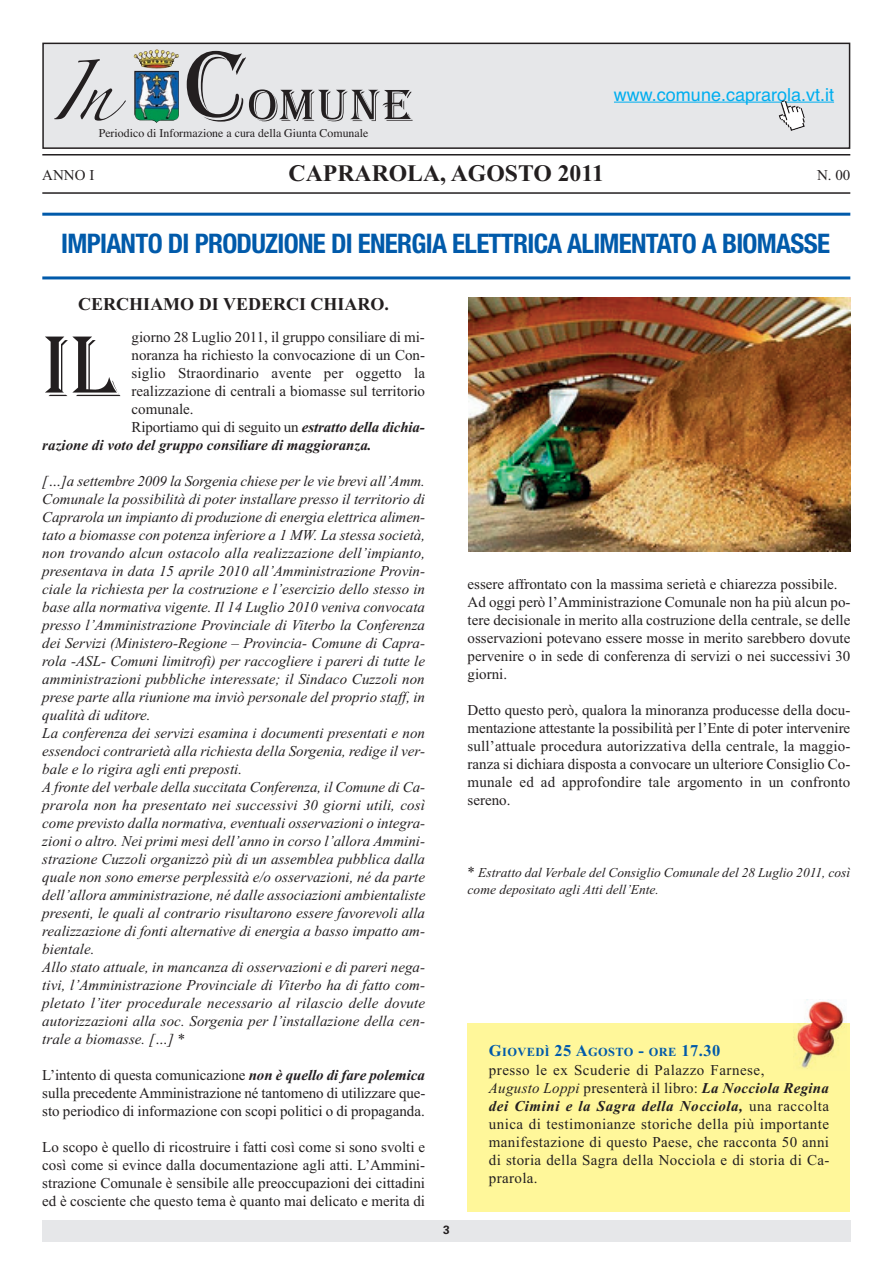
<style>
.page{position:relative;width:893px;height:1263px;background:#fff}
.page>*{position:absolute;margin:0;border:0;box-sizing:border-box;transform-origin:0 0}
.t1{font:90px "Algerian";color:#231f20}
.t2{font:700 condensed 27px "Helvetica Neue";letter-spacing:-.025em;color:#015aaa}
.t3{font:700 23.7px "Times New Roman";color:#231f20}
.t4{font:18px "Helvetica";color:#00aeef}
.t5{font:700 18px "Times New Roman";color:#231f20}
.t6{font:italic 15px/18px "Times New Roman";color:#231f20}
.t7{font:15px/18px "Times New Roman";color:#231f20;text-align:justify}
.t8{font:15px/18px "Times New Roman";letter-spacing:.025em;color:#231f20}
.t9{font:italic 700 15px "Times New Roman";color:#231f20}
.t10{font:italic 13.5px/17px "Times New Roman";color:#231f20}
.t11{font:700 12.3px "Times New Roman";letter-spacing:.035em;color:#015aaa}
.t12{font:700 12px "Univers";color:#231f20}
.t13{font:11.85px "Times";color:#231f20}
.s1{font-weight:700;font-style:italic}
.s2{font-style:normal}
.s3{font-style:normal;font-size:15px}
.s4{font-size:16.5px}
.s5{font-style:italic}
</style>
<div class="page">
<div style="left:42px;top:1220px;width:808px;height:22px;background:#e6e7e9"></div>
<div style="left:43px;top:43px;width:806px;height:105px;background:#e6e7e9"></div>
<div style="left:42px;top:43px;width:808px;height:106px;border:2px solid #231f20"></div>
<img style="left:134px;top:50px;width:45px;height:19px">
<svg style="left:54px;top:59px;width:72px;height:62px"></svg>
<svg style="left:187px;top:51px;width:226px;height:71px"></svg>
<hr style="left:614px;top:102px;width:220px;height:1px;background:#00aeef">
<svg style="left:778px;top:100px;width:27px;height:31px"></svg>
<hr style="left:42px;top:154px;width:808px;height:2px;background:#231f20">
<hr style="left:42px;top:192px;width:808px;height:2px;background:#231f20">
<hr style="left:42px;top:276px;width:808px;height:3px;background:#015aaa">
<hr style="left:42px;top:213px;width:808px;height:3px;background:#015aaa">
<div style="left:468px;top:1023px;width:382px;height:189px;background:#fff79a"></div>
<img style="left:796px;top:999px;width:49px;height:69px">
<img style="left:469px;top:298px;width:381px;height:254px">
<p class="t13" style="left:99px;top:129px;width:271px">Periodico di Informazione a cura della Giunta Comunale</p>
<p class="t4" style="left:614px;top:88px;width:222px">www.comune.caprarola.vt.it</p>
<p class="t7" style="left:42px;top:167px;width:54px">ANNO I</p>
<h3 class="t3" style="left:289px;top:159px;width:317px">CAPRAROLA, AGOSTO 2011</h3>
<p class="t7" style="left:817px;top:167px;width:35px">N. 00</p>
<h2 class="t2" style="left:61px;top:234px;width:770px">IMPIANTO DI PRODUZIONE DI ENERGIA ELETTRICA ALIMENTATO A BIOMASSE</h2>
<p class="t5" style="left:78px;top:293px;width:312px">CERCHIAMO DI VEDERCI CHIARO.</p>
<p class="t7" style="left:132px;top:330px;width:295px">giorno 28 Luglio 2011, il gruppo consiliare di mi-</p>
<p class="t7" style="left:132px;top:348px;width:295px">noranza ha richiesto la convocazione di un Con-</p>
<p class="t7" style="left:132px;top:366px;width:295px">siglio Straordinario avente per oggetto la</p>
<p class="t7" style="left:132px;top:384px;width:295px">realizzazione di centrali a biomasse sul territorio</p>
<p class="t7" style="left:132px;top:402px;width:64px">comunale.</p>
<p class="t7" style="left:132px;top:420px;width:295px">Riportiamo qui di seguito un <span class="s1">estratto della dichia-</span></p>
<p class="t9" style="left:42px;top:440px;width:331px">razione di voto del gruppo consiliare di maggioranza.</p>
<p class="t6" style="left:42px;top:474px;width:384px">[…]a settembre 2009 la Sorgenia chiese per le vie brevi all’Amm.<br>Comunale la possibilità di poter installare presso il territorio di Caprarola un impianto di produzione di energia elettrica alimen&shy;tato a biomasse con potenza inferiore a 1 MW. La stessa società, non trovando alcun ostacolo alla realizzazione dell’impianto, presentava in data 15 aprile 2010 all’Amministrazione Provin&shy;ciale la richiesta per la costruzione e l’esercizio dello stesso in base alla normativa vigente. Il 14 Luglio 2010 veniva convocata presso l’Amministrazione Provinciale di Viterbo la Conferenza dei Servizi (Ministero-Regione – Provincia- Comune di Capra&shy;rola -ASL- Comuni limitrofi) per raccogliere i pareri di tutte le amministrazioni pubbliche interessate; il Sindaco Cuzzoli non prese parte alla riunione ma inviò personale del proprio staff, in qualità di uditore.<br>La conferenza dei servizi esamina i documenti presentati e non essendoci contrarietà alla richiesta della Sorgenia, redige il ver&shy;bale e lo rigira agli enti preposti.<br>A fronte del verbale della succitata Conferenza, il Comune di Ca&shy;prarola non ha presentato nei successivi 30 giorni utili, così come previsto dalla normativa, eventuali osservazioni o integra&shy;zioni o altro. Nei primi mesi dell’anno in corso l’allora Ammini&shy;strazione Cuzzoli organizzò più di un assemblea pubblica dalla quale non sono emerse perplessità e/o osservazioni, né da parte dell’allora amministrazione, né dalle associazioni ambientaliste presenti, le quali al contrario risultarono essere favorevoli alla realizzazione di fonti alternative di energia a basso impatto am&shy;bientale.<br>Allo stato attuale, in mancanza di osservazioni e di pareri nega&shy;tivi, l’Amministrazione Provinciale di Viterbo ha di fatto com&shy;pletato l’iter procedurale necessario al rilascio delle dovute autorizzazioni alla soc. Sorgenia per l’installazione della cen&shy;trale a biomasse. […] <span class="s2">*</span></p>
<p class="t7" style="left:42px;top:1068px;width:384px">L’intento di questa comunicazione <span class="s1">non è quello di fare polemica </span>sulla precedente Amministrazione né tantomeno di utilizzare que&shy;sto periodico di informazione con scopi politici o di propaganda.</p>
<p class="t7" style="left:42px;top:1140px;width:384px">Lo scopo è quello di ricostruire i fatti così come si sono svolti e così come si evince dalla documentazione agli atti. L’Ammini&shy;strazione Comunale è sensibile alle preoccupazioni dei cittadini ed è cosciente che questo tema è quanto mai delicato e merita di</p>
<h1 class="t1" style="left:42px;top:313px;width:83px">il</h1>
<p class="t12" style="left:443px;top:1226px;width:8px">3</p>
<p class="t7" style="left:468px;top:576px;width:384px;text-align:left">essere affrontato con la massima serietà e chiarezza possibile.<br>Ad oggi però l’Amministrazione Comunale non ha più alcun po&shy;tere decisionale in merito alla costruzione della centrale, se delle osservazioni potevano essere mosse in merito sarebbero dovute pervenire o in sede di conferenza di servizi o nei successivi 30 giorni.</p>
<p class="t7" style="left:468px;top:702px;width:384px">Detto questo però, qualora la minoranza producesse della docu&shy;mentazione attestante la possibilità per l’Ente di poter intervenire sull’attuale procedura autorizzativa della centrale, la maggio&shy;ranza si dichiara disposta a convocare un ulteriore Consiglio Co&shy;munale ed ad approfondire tale argomento in un confronto sereno.</p>
<p class="t10" style="left:468px;top:865px;width:384px"><span class="s3">*</span> Estratto dal Verbale del Consiglio Comunale del 28 Luglio 2011, così come depositato agli Atti dell’Ente.</p>
<p class="t11" style="left:489px;top:1044px;width:233px"><span class="s4">G</span>IOVEDÌ <span class="s4">25 A</span>GOSTO <span class="s4">-</span> ORE <span class="s4">17.30</span></p>
<p class="t8" style="left:489px;top:1062px;width:342px">presso le ex Scuderie di Palazzo Farnese,<br><span class="s5">Augusto Loppi</span> presenterà il libro: <span class="s1">La Nocciola Regina dei Cimini e la Sagra della Nocciola,</span> una raccolta unica di testimonianze storiche della più importante manifestazione di questo Paese, che racconta 50 anni di storia della Sagra della Nocciola e di storia di Ca&shy;prarola.</p>
</div>
